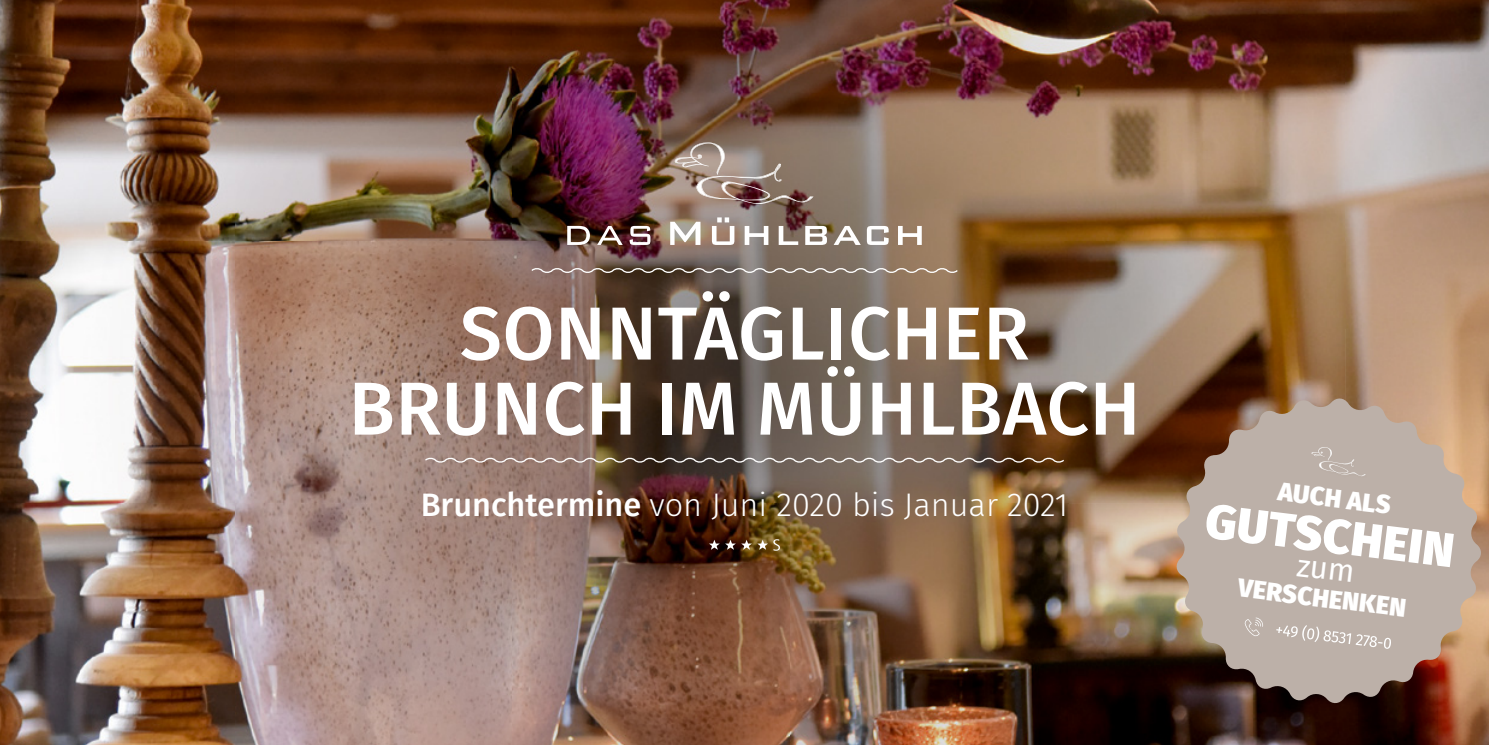
<style>
.page{position:relative;width:1489px;height:745px;background:#fff}
.page>*{position:absolute;margin:0;border:0;box-sizing:border-box;transform-origin:0 0}
.t1{font:500 75px/75px "Fira Sans";letter-spacing:.01em;color:#fff;text-align:center}
.t2{font:900 48px "Fira Sans";color:#fff}
.t3{font:300 32.5px "Fira Sans";color:#fff}
.t4{font:900 25.5px "Fira Sans";color:#fff}
.s1{font-weight:500}
</style>
<div class="page">
<img style="left:0;top:0;width:1488px;height:503px">
<img style="left:0;top:503px;width:1252px;height:241px">
<img style="left:1437px;top:503px;width:51px;height:241px">
<img style="left:1252px;top:704px;width:185px;height:40px">
<svg style="left:530px;top:266px;width:429px;height:9px;background:#8a7a6e"></svg>
<svg style="left:423px;top:455px;width:642px;height:9px;background:#857469"></svg>
<svg style="left:567px;top:226px;width:23px;height:19px"></svg>
<svg style="left:597px;top:226px;width:25px;height:19px"></svg>
<svg style="left:629px;top:226px;width:21px;height:19px"></svg>
<svg style="left:670px;top:221px;width:30px;height:24px"></svg>
<svg style="left:712px;top:217px;width:22px;height:28px"></svg>
<svg style="left:744px;top:226px;width:24px;height:19px"></svg>
<svg style="left:778px;top:226px;width:20px;height:19px"></svg>
<svg style="left:805px;top:226px;width:22px;height:19px"></svg>
<svg style="left:833px;top:226px;width:27px;height:19px"></svg>
<svg style="left:866px;top:226px;width:22px;height:19px"></svg>
<svg style="left:898px;top:226px;width:23px;height:19px"></svg>
<svg style="left:674px;top:142px;width:139px;height:62px;background:#998479"></svg>
<svg style="left:709px;top:539px;width:10px;height:10px"></svg>
<svg style="left:725px;top:539px;width:10px;height:10px"></svg>
<svg style="left:741px;top:539px;width:39px;height:11px"></svg>
<svg style="left:1174px;top:396px;width:308px;height:308px;background:#ab988a"></svg>
<div style="left:1311px;top:447px;width:55px;height:30px;background:#bcb0a8"></div>
<svg style="left:1311px;top:446px;width:54px;height:30px"></svg>
<svg style="left:1244px;top:617px;width:19px;height:19px"></svg>
<svg style="left:1276px;top:624px;width:114px;height:24px;background:#c5bab3"></svg>
<svg style="left:1296px;top:559px;width:56px;height:23px"></svg>
<h1 class="t1" style="left:349px;top:292px;width:793px">SONNTÄGLICHER<br>BRUNCH IM MÜHLBACH</h1>
<p class="t3" style="left:420px;top:481px;width:649px"><span class="s1">Brunchtermine</span> von Juni 2020 bis Januar 2021</p>
<p class="t4" style="left:1280px;top:468px;width:115px;rotate:7deg">AUCH ALS</p>
<h2 class="t2" style="left:1210px;top:477px;width:251px;rotate:7deg">GUTSCHEIN</h2>
<p class="t4" style="left:1241px;top:564px;width:170px;rotate:7deg">VERSCHENKEN</p>
</div>
